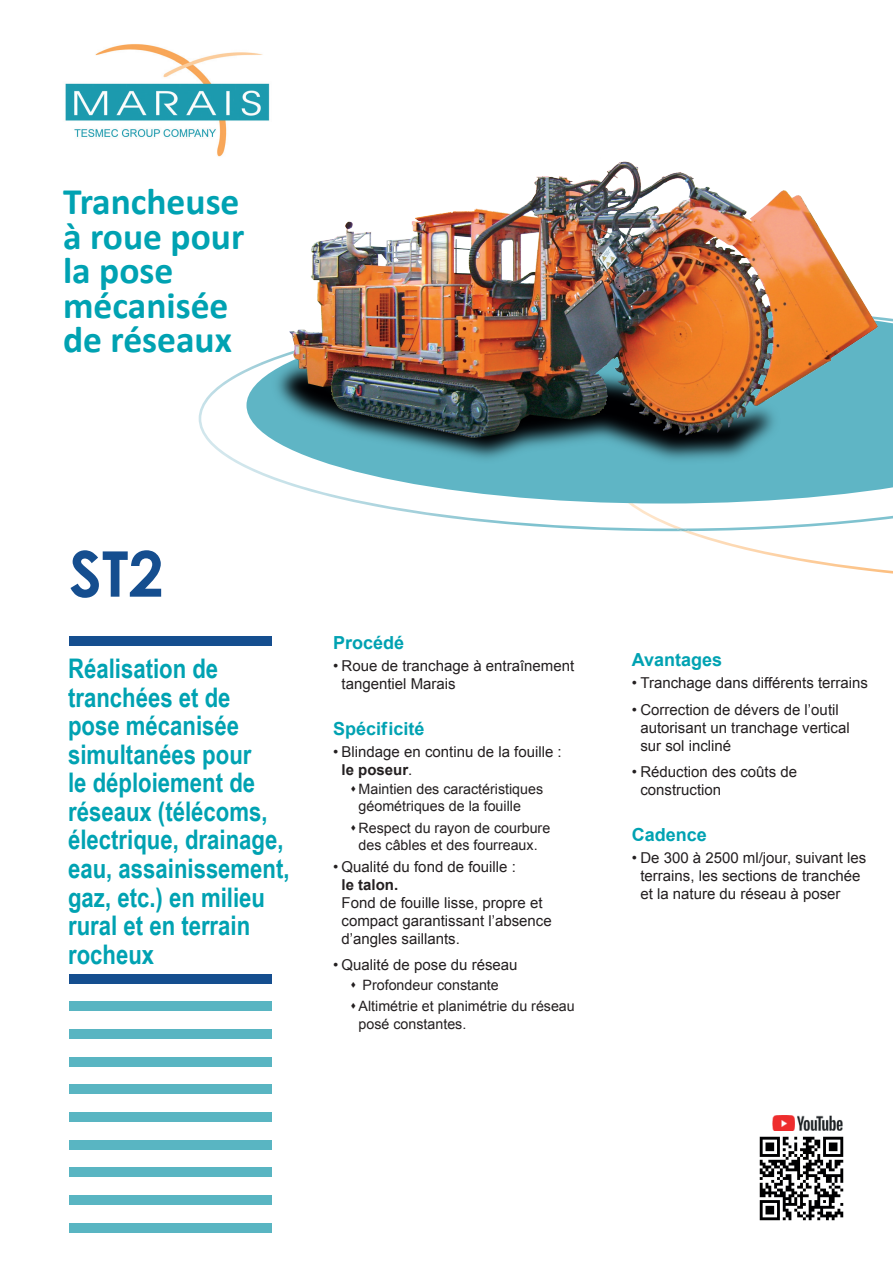
<style>
.page{position:relative;width:893px;height:1263px;background:#fff}
.page>*{position:absolute;margin:0;border:0;box-sizing:border-box;transform-origin:0 0}
.t1{font:700 63px "Century Gothic";color:#154e8f}
.t2{font:700 37.5px/34.5px "Calibri";color:#00a2b2}
.t3{font:700 27px/28.5px "Arial Narrow";color:#00a2b2}
.t4{font:700 18px "Arial";color:#00a2b2}
.t5{font:15px/18px "Arial";color:#231f20}
.t6{font:700 15px "Arial";color:#231f20}
.t7{font:14.25px/17.1px "Arial";color:#231f20}
.s1{font-weight:700}
</style>
<div class="page">
<img style="left:772px;top:1115px;width:71px;height:16px">
<img style="left:759px;top:1136px;width:85px;height:85px">
<img style="left:65px;top:44px;width:205px;height:113px">
<svg style="left:653px;top:531px;width:240px;height:43px"></svg>
<svg style="left:199px;top:317px;width:694px;height:214px"></svg>
<img style="left:676px;top:528px;width:14px;height:3px">
<img style="left:270px;top:161px;width:611px;height:320px">
<div style="left:69px;top:637px;width:202px;height:9px;background:#154e8f"></div>
<div style="left:69px;top:974px;width:203px;height:9px;background:#154e8f"></div>
<div style="left:69px;top:1029px;width:202px;height:10px;background:#59b5c2"></div>
<div style="left:69px;top:1002px;width:203px;height:9px;background:#59b5c2"></div>
<div style="left:69px;top:1057px;width:202px;height:9px;background:#59b5c2"></div>
<div style="left:69px;top:1085px;width:202px;height:9px;background:#59b5c2"></div>
<div style="left:69px;top:1112px;width:202px;height:9px;background:#59b5c2"></div>
<div style="left:69px;top:1140px;width:202px;height:9px;background:#59b5c2"></div>
<div style="left:69px;top:1168px;width:202px;height:9px;background:#59b5c2"></div>
<div style="left:69px;top:1195px;width:202px;height:9px;background:#59b5c2"></div>
<div style="left:69px;top:1223px;width:202px;height:9px;background:#59b5c2"></div>
<h2 class="t2" style="left:63px;top:185px;width:183px">Trancheuse à roue pour la pose mécanisée de réseaux</h2>
<h1 class="t1" style="left:69px;top:526px;width:96px">ST2</h1>
<h3 class="t3" style="left:68px;top:653px;width:223px">Réalisation de tranchées et de<br>pose mécanisée simultanées pour<br>le déploiement de réseaux (télécoms, électrique, drainage, eau, assainissement, gaz, etc.) en milieu rural et en terrain rocheux</h3>
<p class="t4" style="left:333px;top:630px;width:73px">Procédé</p>
<p class="t5" style="left:342px;top:657px;width:234px;text-indent:-9px">• Roue de tranchage à entraînement tangentiel Marais</p>
<p class="t4" style="left:333px;top:716px;width:93px">Spécif icité</p>
<p class="t5" style="left:342px;top:743px;width:222px;text-indent:-9px">• Blindage en continu de la fouille : <span class="s1">le poseur</span>.</p>
<p class="t7" style="left:359px;top:781px;width:186px">Maintien des caractéristiques géométriques de la fouille</p>
<p class="t7" style="left:359px;top:819px;width:193px">Respect du rayon de courbure des câbles et des fourreaux.</p>
<p class="t5" style="left:333px;top:858px;width:184px">• Qualité du fond de fouille :</p>
<p class="t6" style="left:342px;top:875px;width:58px">le talon.</p>
<p class="t5" style="left:342px;top:894px;width:212px">Fond de fouille lisse, propre et compact garantissant l’absence d’angles saillants.</p>
<p class="t5" style="left:333px;top:956px;width:186px">• Qualité de pose du réseau</p>
<p class="t7" style="left:359px;top:974px;width:218px;line-height:21.3px">Profondeur constante<br>Altimétrie et planimétrie du réseau</p>
<p class="t7" style="left:359px;top:1015px;width:109px">posé constantes.</p>
<p class="t4" style="left:632px;top:647px;width:92px">Avantages</p>
<p class="t5" style="left:632px;top:674px;width:238px">• Tranchage dans différents terrains</p>
<p class="t5" style="left:640px;top:700px;width:211px;text-indent:-9px">• Correction de dévers de l’outil autorisant un tranchage vertical sur sol incliné</p>
<p class="t5" style="left:640px;top:763px;width:158px;text-indent:-9px">• Réduction des coûts de construction</p>
<p class="t4" style="left:632px;top:822px;width:77px">Cadence</p>
<p class="t5" style="left:640px;top:849px;width:227px;text-indent:-9px">• De 300 à 2500 ml/jour, suivant les terrains, les sections de tranchée et la nature du réseau à poser</p>
</div>
